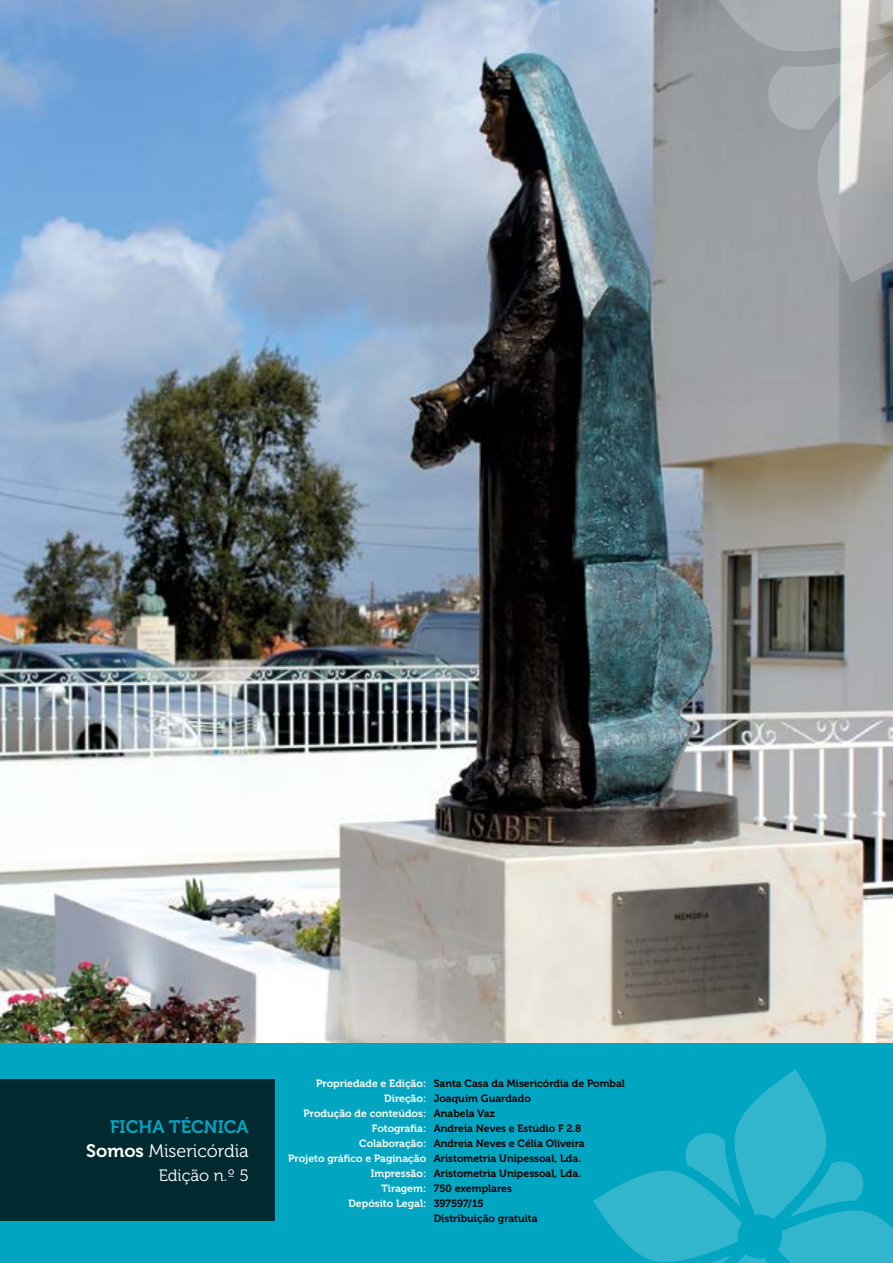
<style>
.page{position:relative;width:893px;height:1263px;background:#fff}
.page>*{position:absolute;margin:0;border:0;box-sizing:border-box;transform-origin:0 0}
.t1{font:18px "Museo 300";color:#fff}
.t2{font:18px "Museo 700";color:#00a5c2}
.t3{font:16.5px "Museo 300";color:#fff}
.t4{font:10.5px/15px "Museo 700";color:#000}
.t5{font:10.5px/15px "Museo 700";color:#fff;text-align:right}
.s1{font-family:"Museo 700"}
</style>
<div class="page">
<img style="left:0;top:0;width:893px;height:1043px">
<div style="left:0;top:1043px;width:893px;height:220px;background:#00a5c2"></div>
<div style="left:0;top:1079px;width:274px;height:141px;background:#002930"></div>
<svg style="left:593px;top:1069px;width:300px;height:194px"></svg>
<svg style="left:685px;top:0;width:208px;height:283px"></svg>
<h1 class="t2" style="left:110px;top:1116px;width:140px">FICHA TÉCNICA</h1>
<h1 class="t1" style="left:86px;top:1141px;width:164px"><span class="s1">Somos</span> Misericórdia</h1>
<h2 class="t3" style="left:159px;top:1166px;width:92px">Edição n.º 5</h2>
<p class="t4" style="left:434px;top:1076px;width:193px">Santa Casa da Misericórdia de Pombal<br>Joaquim Guardado<br>Anabela Vaz<br>Andreia Neves e Estúdio F 2.8<br>Andreia Neves e Célia Oliveira<br>Aristometria Unipessoal, Lda.<br>Aristometria Unipessoal, Lda.<br>750 exemplares<br>397597/15<br>Distribuição gratuita</p>
<p class="t5" style="left:288px;top:1076px;width:140px">Propriedade e Edição:<br>Direção:<br>Produção de conteúdos:<br>Fotografia:<br>Colaboração:<br>Projeto gráfico e Paginação<br>Impressão:<br>Tiragem:<br>Depósito Legal:</p>
</div>
